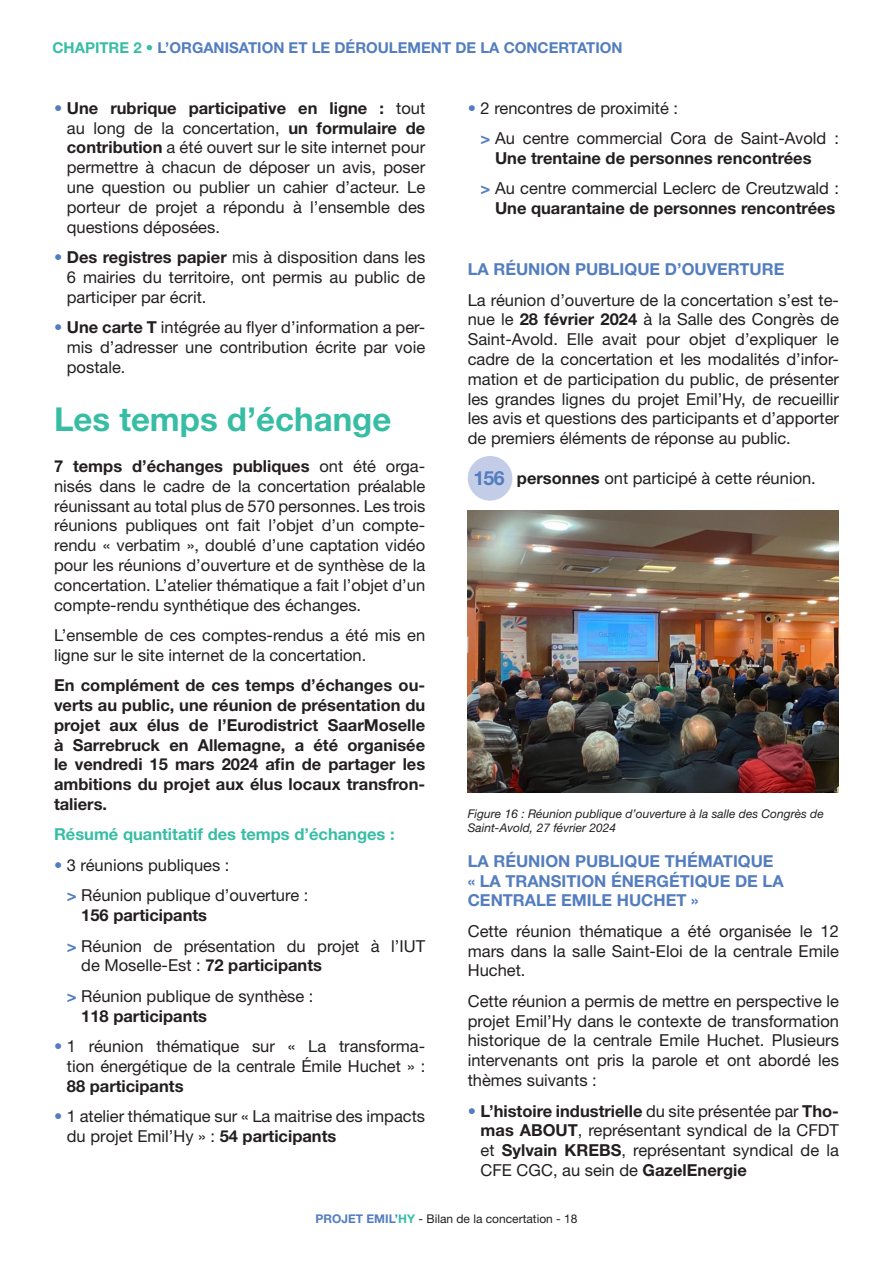
<style>
.page{position:relative;width:893px;height:1263px;background:#fff}
.page>*{position:absolute;margin:0;border:0;box-sizing:border-box;transform-origin:0 0}
.t1{font:700 33px "Helvetica Neue LT Std";color:#38bda5}
.t2{font:16.5px/19.8px "Helvetica Neue LT Std";color:#231f20;text-align:justify}
.t3{font:700 16.5px/19.8px "Helvetica Neue LT Std";color:#231f20;text-align:justify}
.t4{font:700 16.5px/19.8px "Helvetica Neue LT Std";color:#537dbf}
.t5{font:700 16.5px "Helvetica Neue LT Std";color:#38bda5}
.t6{font:700 15px "Helvetica Neue LT Std";color:#537dbf}
.t7{font:italic 12px/14.4px "Helvetica Neue LT Std";color:#231f20}
.t8{font:12px "Helvetica Neue LT Std";color:#231f20}
.s1{color:#38bda5}
.s2{color:#537dbf}
.s3{font-weight:700}
.s4{font-weight:700;color:#537dbf}
.s5{font-weight:700;font-size:19.5px;color:#537dbf}
.s6{font-weight:700;color:#38bda5}
</style>
<div class="page">
<div style="left:468px;top:456px;width:44px;height:45px;background:#c4cde8;border-radius:50%"></div>
<img style="left:468px;top:510px;width:371px;height:282px">
<p class="t6" style="left:53px;top:39px;width:572px"><span class="s1">CHAPITRE 2 •</span> L’ORGANISATION ET LE DÉROULEMENT DE LA CONCERTATION</p>
<p class="t2" style="left:67px;top:98px;width:360px;text-indent:-13px"><span class="s2">•</span> <span class="s3">Une rubrique participative en ligne :</span> tout au long de la concertation, <span class="s3">un formulaire de contribution</span> a été ouvert sur le site internet pour permettre à chacun de déposer un avis, poser une question ou publier un cahier d’acteur. Le porteur de projet a répondu à l’ensemble des questions déposées.</p>
<p class="t2" style="left:67px;top:247px;width:360px;text-indent:-13px"><span class="s2">•</span> <span class="s3">Des registres papier</span> mis à disposition dans les 6 mairies du territoire, ont permis au public de participer par écrit.</p>
<p class="t2" style="left:67px;top:317px;width:360px;text-indent:-13px"><span class="s2">•</span> <span class="s3">Une carte T</span> intégrée au flyer d’information a per&shy;mis d’adresser une contribution écrite par voie postale.</p>
<h1 class="t1" style="left:54px;top:399px;width:339px">Les temps d’échange</h1>
<p class="t2" style="left:54px;top:456px;width:373px"><span class="s3">7 temps d’échanges publiques</span> ont été orga&shy;nisés dans le cadre de la concertation préalable réunissant au total plus de 570 personnes. Les trois réunions publiques ont fait l’objet d’un compte&shy;rendu « verbatim », doublé d’une captation vidéo pour les réunions d’ouverture et de synthèse de la concertation. L’atelier thématique a fait l’objet d’un compte-rendu synthétique des échanges.</p>
<p class="t2" style="left:54px;top:625px;width:373px">L’ensemble de ces comptes-rendus a été mis en ligne sur le site internet de la concertation.</p>
<p class="t3" style="left:54px;top:675px;width:373px">En complément de ces temps d’échanges ou&shy;verts au public, une réunion de présentation du projet aux élus de l’Eurodistrict SaarMoselle à Sarrebruck en Allemagne, a été organisée le vendredi 15 mars 2024 afin de partager les ambitions du projet aux élus locaux transfron&shy;taliers.</p>
<p class="t5" style="left:54px;top:824px;width:342px">Résumé quantitatif des temps d’échanges :</p>
<p class="t2" style="left:67px;top:849px;width:243px;line-height:30.5px;text-indent:-13px"><span class="s2">•</span> 3 réunions publiques :<br><span class="s4">&gt;</span> Réunion publique d’ouverture :</p>
<p class="t2" style="left:67px;top:900px;width:360px;line-height:30.5px;text-indent:14px"><span class="s3">156 participants<br></span><span class="s4">&gt;</span> Réunion de présentation du projet à l’IUT</p>
<p class="t2" style="left:67px;top:950px;width:257px;line-height:30.5px;text-indent:14px">de Moselle-Est : <span class="s3">72 participants </span><span class="s4">&gt;</span> Réunion publique de synthèse :</p>
<p class="t3" style="left:81px;top:1005px;width:127px">118 participants</p>
<p class="t2" style="left:54px;top:1036px;width:373px;text-align:right"><span class="s2">•</span> 1 réunion thématique sur « La transforma&shy;tion énergétique de la centrale Émile Huchet » :</p>
<p class="t3" style="left:67px;top:1075px;width:118px">88 participants</p>
<p class="t2" style="left:67px;top:1106px;width:360px;text-indent:-13px"><span class="s2">•</span> 1 atelier thématique sur « La maitrise des impacts du projet Emil’Hy » : <span class="s3">54 participants</span></p>
<p class="t2" style="left:480px;top:92px;width:360px;line-height:30.5px;text-indent:-13px"><span class="s2">•</span> 2 rencontres de proximité :<br><span class="s4">&gt;</span> Au centre commercial Cora de Saint-Avold :</p>
<p class="t2" style="left:480px;top:143px;width:360px;line-height:30.5px;text-indent:14px"><span class="s3">Une trentaine de personnes rencontrées<br></span><span class="s4">&gt;</span> Au centre commercial Leclerc de Creutzwald :</p>
<p class="t3" style="left:495px;top:198px;width:342px">Une quarantaine de personnes rencontrées</p>
<p class="t4" style="left:468px;top:259px;width:318px">LA RÉUNION PUBLIQUE D’OUVERTURE</p>
<p class="t2" style="left:468px;top:290px;width:373px">La réunion d’ouverture de la concertation s’est te&shy;nue le <span class="s3">28 février 2024</span> à la Salle des Congrès de Saint-Avold. Elle avait pour objet d’expliquer le cadre de la concertation et les modalités d’infor&shy;mation et de participation du public, de présenter les grandes lignes du projet Emil’Hy, de recueillir les avis et questions des participants et d’apporter de premiers éléments de réponse au public.</p>
<p class="t2" style="left:473px;top:468px;width:344px"><span class="s5">156</span> <span class="s3">personnes</span> ont participé à cette réunion.</p>
<p class="t7" style="left:468px;top:806px;width:358px">Figure 16 : Réunion publique d’ouverture à la salle des Congrès de<br>Saint-Avold, 27 février 2024</p>
<p class="t4" style="left:468px;top:851px;width:317px">LA RÉUNION PUBLIQUE THÉMATIQUE « LA TRANSITION ÉNERGÉTIQUE DE LA<br>CENTRALE EMILE HUCHET »</p>
<p class="t2" style="left:468px;top:921px;width:373px">Cette réunion thématique a été organisée le 12 mars dans la salle Saint-Eloi de la centrale Emile Huchet.</p>
<p class="t2" style="left:468px;top:991px;width:373px">Cette réunion a permis de mettre en perspective le projet Emil’Hy dans le contexte de transformation historique de la centrale Emile Huchet. Plusieurs intervenants ont pris la parole et ont abordé les thèmes suivants :</p>
<p class="t2" style="left:481px;top:1100px;width:360px;text-indent:-13px"><span class="s2">•</span> <span class="s3">L’histoire industrielle</span> du site présentée par <span class="s3">Tho&shy;mas ABOUT</span>, représentant syndical de la CFDT et <span class="s3">Sylvain KREBS</span>, représentant syndical de la CFE CGC, au sein de <span class="s3">GazelEnergie</span></p>
<p class="t8" style="left:315px;top:1212px;width:264px"><span class="s4">PROJET EMIL’</span><span class="s6">HY</span> - Bilan de la concertation - 18</p>
</div>
